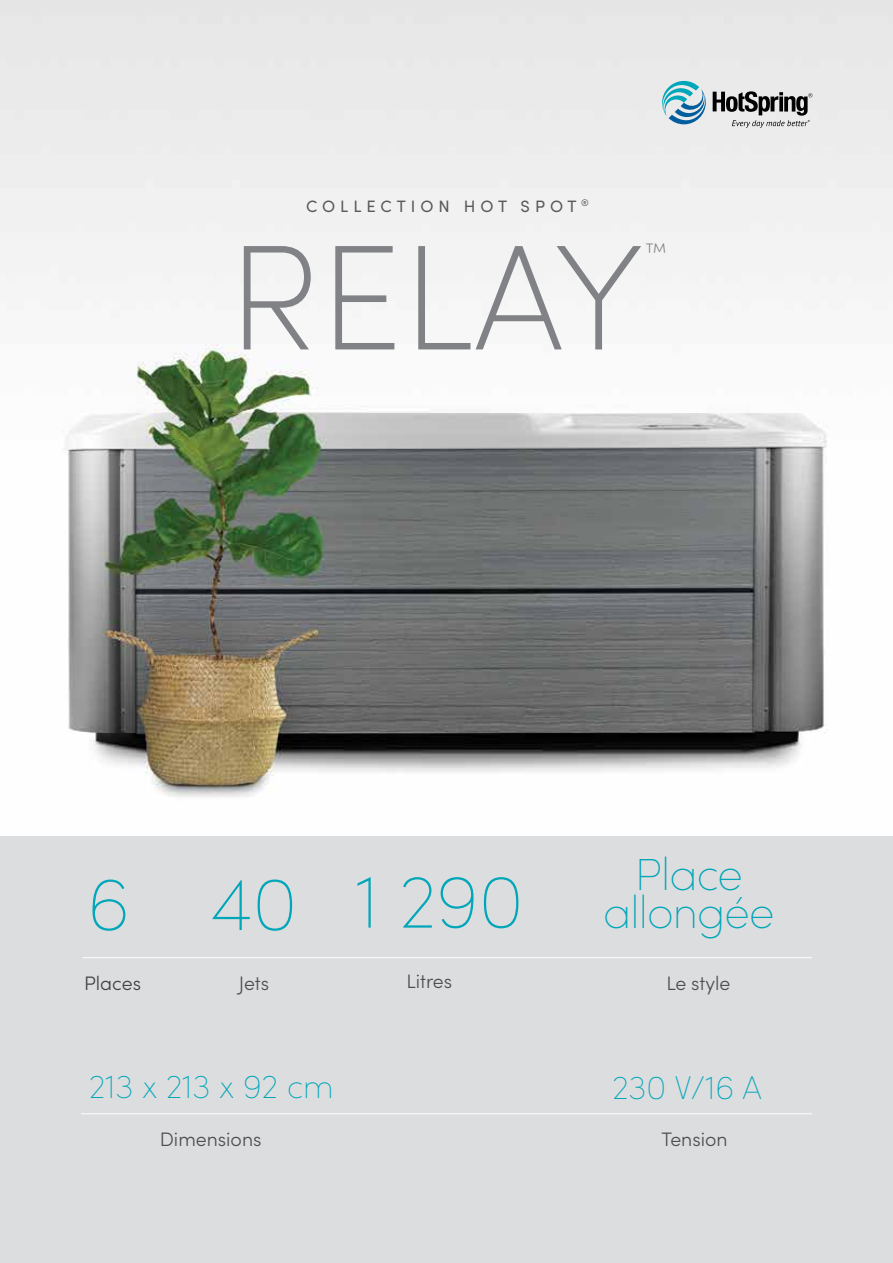
<style>
.page{position:relative;width:893px;height:1263px;background:#fff}
.page>*{position:absolute;margin:0;border:0;box-sizing:border-box;transform-origin:0 0}
.t1{font:200 150px "Sofia Pro";color:#808285}
.t2{font:200 75px "Sofia Pro";color:#00a6b9}
.t3{font:200 45px/37.5px "Sofia Pro";letter-spacing:-.02em;color:#00a6b9;text-align:center}
.t4{font:200 33px "Sofia Pro";color:#00a6b9}
.t5{font:200 22.5px "Sofia Pro";color:#808285}
.t6{font:300 19.5px "Sofia Pro";color:#4d4d4f}
.t7{font:300 19.5px "Sofia Pro";color:#414042}
.t8{font:16.5px "Sofia Pro";letter-spacing:.3em;color:#58595b}
</style>
<div class="page">
<img style="left:0;top:0;width:893px;height:837px">
<div style="left:0;top:837px;width:893px;height:426px;background:#dcddde"></div>
<hr style="left:83px;top:957px;width:729px;height:1px;background:#fff">
<hr style="left:81px;top:1113px;width:731px;height:1px;background:#fff">
<svg style="left:657px;top:75px;width:155px;height:56px;background:#b6c1c4"></svg>
<p class="t8" style="left:306px;top:194px;width:284px">COLLECTION HOT SPOT <sup>®</sup></p>
<h1 class="t1" style="left:228px;top:189px;width:416px">RELAY</h1>
<p class="t5" style="left:645px;top:235px;width:23px">™</p>
<h2 class="t2" style="left:87px;top:850px;width:44px">6</h2>
<p class="t7" style="left:84px;top:969px;width:58px">Places</p>
<h2 class="t2" style="left:211px;top:848px;width:314px">40 1 290</h2>
<h3 class="t3" style="left:603px;top:853px;width:173px">Place allongée</h3>
<p class="t6" style="left:239px;top:969px;width:32px">Jets</p>
<p class="t6" style="left:406px;top:967px;width:47px">Litres</p>
<p class="t6" style="left:666px;top:969px;width:65px">Le style</p>
<h3 class="t4" style="left:89px;top:1063px;width:246px">213 x 213 x 92 cm</h3>
<p class="t6" style="left:160px;top:1125px;width:103px">Dimensions</p>
<h3 class="t4" style="left:612px;top:1064px;width:151px">230 V/16 A</h3>
<p class="t6" style="left:661px;top:1125px;width:68px">Tension</p>
</div>
